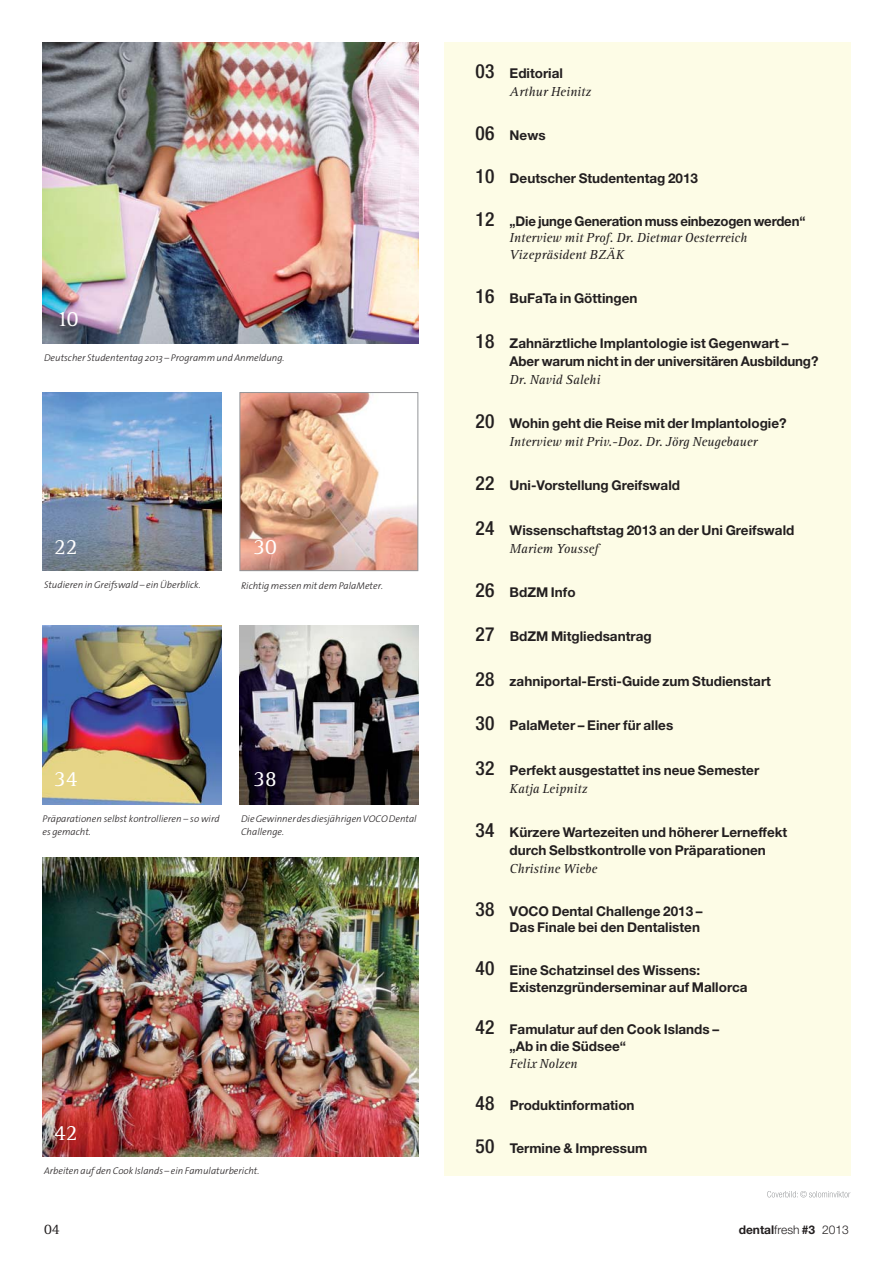
<style>
.page{position:relative;width:893px;height:1263px;background:#fff}
.page>*{position:absolute;margin:0;border:0;box-sizing:border-box;transform-origin:0 0}
.t1{font:22.5px "Rotis Serif";color:#fff}
.t2{font:15px "Rotis Serif";color:#231f20}
.t3{font:700 13.5px/16.5px "Helvetica Neue";color:#231f20}
.t4{font:italic 13.5px/16.5px "Rotis Serif";color:#231f20}
.t5{font:300 12px "Helvetica Neue";color:#231f20}
.t6{font:italic 300 9.75px/12.8px "The Sans";color:#231f20}
.s1{font-weight:500;font-stretch:condensed;font-size:19.5px}
.s2{font-weight:700}
</style>
<div class="page">
<div style="left:444px;top:43px;width:406px;height:1133px;background:#fdfce6"></div>
<img style="left:43px;top:392px;width:178px;height:179px">
<img style="left:242px;top:394px;width:174px;height:175px">
<div style="left:240px;top:392px;width:178px;height:179px;border:1px solid #939598"></div>
<img style="left:43px;top:626px;width:178px;height:178px">
<img style="left:240px;top:626px;width:178px;height:178px">
<img style="left:43px;top:857px;width:375px;height:299px">
<img style="left:43px;top:43px;width:375px;height:300px">
<svg style="left:767px;top:1191px;width:62px;height:6px"></svg>
<h1 class="t1" style="left:57px;top:309px;width:24px">10</h1>
<p class="t6" style="left:44px;top:352px;width:242px">Deutscher Studententag 2013 – Programm und Anmeldung.</p>
<h1 class="t1" style="left:54px;top:537px;width:25px">22</h1>
<p class="t6" style="left:44px;top:580px;width:158px">Studieren in Greifswald – ein Überblick.</p>
<h1 class="t1" style="left:254px;top:537px;width:25px">30</h1>
<p class="t6" style="left:241px;top:580px;width:144px">Richtig messen mit dem PalaMeter.</p>
<h1 class="t1" style="left:54px;top:769px;width:25px">34</h1>
<h1 class="t1" style="left:254px;top:769px;width:25px">38</h1>
<p class="t6" style="left:43px;top:813px;width:179px">Präparationen selbst kontrollieren – so wird es gemacht.</p>
<p class="t6" style="left:241px;top:813px;width:177px">Die Gewinner des diesjährigen VOCO Dental<br>Challenge.</p>
<h1 class="t1" style="left:54px;top:1123px;width:25px">42</h1>
<p class="t6" style="left:44px;top:1166px;width:217px">Arbeiten auf den Cook Islands – ein Famulaturbericht.</p>
<p class="t3" style="left:476px;top:66px;width:89px"><span class="s1">03</span> Editorial</p>
<p class="t4" style="left:510px;top:84px;width:83px">Arthur Heinitz</p>
<p class="t3" style="left:476px;top:128px;width:71px"><span class="s1">06</span> News</p>
<p class="t3" style="left:476px;top:171px;width:224px"><span class="s1">10</span> Deutscher Studententag 2013</p>
<p class="t3" style="left:476px;top:214px;width:331px"><span class="s1">12</span> „Die junge Generation muss einbezogen werden“</p>
<p class="t4" style="left:510px;top:231px;width:239px">Interview mit Prof. Dr. Dietmar Oesterreich<br>Vizepräsident BZÄK</p>
<p class="t3" style="left:476px;top:291px;width:163px"><span class="s1">16</span> BuFaTa in Göttingen</p>
<p class="t3" style="left:510px;top:335px;width:310px;line-height:18px;text-indent:-34px"><span class="s1">18</span> Zahnärztliche Implantologie ist Gegenwart –<br>Aber warum nicht in der universitären Ausbildung?</p>
<p class="t4" style="left:510px;top:372px;width:92px">Dr. Navid Salehi</p>
<p class="t3" style="left:476px;top:416px;width:312px"><span class="s1">20</span> Wohin geht die Reise mit der Implantologie?</p>
<p class="t4" style="left:510px;top:434px;width:249px">Interview mit Priv.-Doz. Dr. Jörg Neugebauer</p>
<p class="t3" style="left:476px;top:478px;width:206px"><span class="s1">22</span> Uni-Vorstellung Greifswald</p>
<p class="t3" style="left:476px;top:523px;width:320px"><span class="s1">24</span> Wissenschaftstag 2013 an der Uni Greifswald</p>
<p class="t4" style="left:510px;top:541px;width:90px">Mariem Youssef</p>
<p class="t3" style="left:476px;top:585px;width:102px"><span class="s1">26</span> BdZM Info</p>
<p class="t3" style="left:476px;top:630px;width:178px"><span class="s1">27</span> BdZM Mitgliedsantrag</p>
<p class="t3" style="left:476px;top:674px;width:297px"><span class="s1">28</span> zahniportal-Ersti-Guide zum Studienstart</p>
<p class="t3" style="left:476px;top:718px;width:199px"><span class="s1">30</span> PalaMeter – Einer für alles</p>
<p class="t3" style="left:476px;top:763px;width:285px"><span class="s1">32</span> Perfekt ausgestattet ins neue Semester</p>
<p class="t4" style="left:510px;top:781px;width:79px">Katja Leipnitz</p>
<p class="t3" style="left:510px;top:824px;width:279px;line-height:18px;text-indent:-34px"><span class="s1">34</span> Kürzere Wartezeiten und höherer Lerneffekt durch Selbstkontrolle von Präparationen</p>
<p class="t4" style="left:510px;top:861px;width:89px">Christine Wiebe</p>
<p class="t3" style="left:476px;top:904px;width:228px;text-align:right"><span class="s1">38</span> VOCO Dental Challenge 2013 –<br>Das Finale bei den Dentalisten</p>
<p class="t3" style="left:510px;top:963px;width:239px;text-indent:-34px"><span class="s1">40</span> Eine Schatzinsel des Wissens:<br>Existenzgründerseminar auf Mallorca</p>
<p class="t3" style="left:510px;top:1023px;width:211px;text-indent:-34px"><span class="s1">42</span> Famulatur auf den Cook Islands – „Ab in die Südsee“</p>
<p class="t4" style="left:510px;top:1056px;width:69px">Felix Nolzen</p>
<p class="t3" style="left:476px;top:1098px;width:160px"><span class="s1">48</span> Produktinformation</p>
<p class="t3" style="left:476px;top:1141px;width:173px"><span class="s1">50</span> Termine &amp; Impressum</p>
<p class="t2" style="left:44px;top:1222px;width:17px">04</p>
<p class="t5" style="left:739px;top:1222px;width:112px"><span class="s2">dental</span>fresh <span class="s2">#3</span> 2013</p>
</div>
